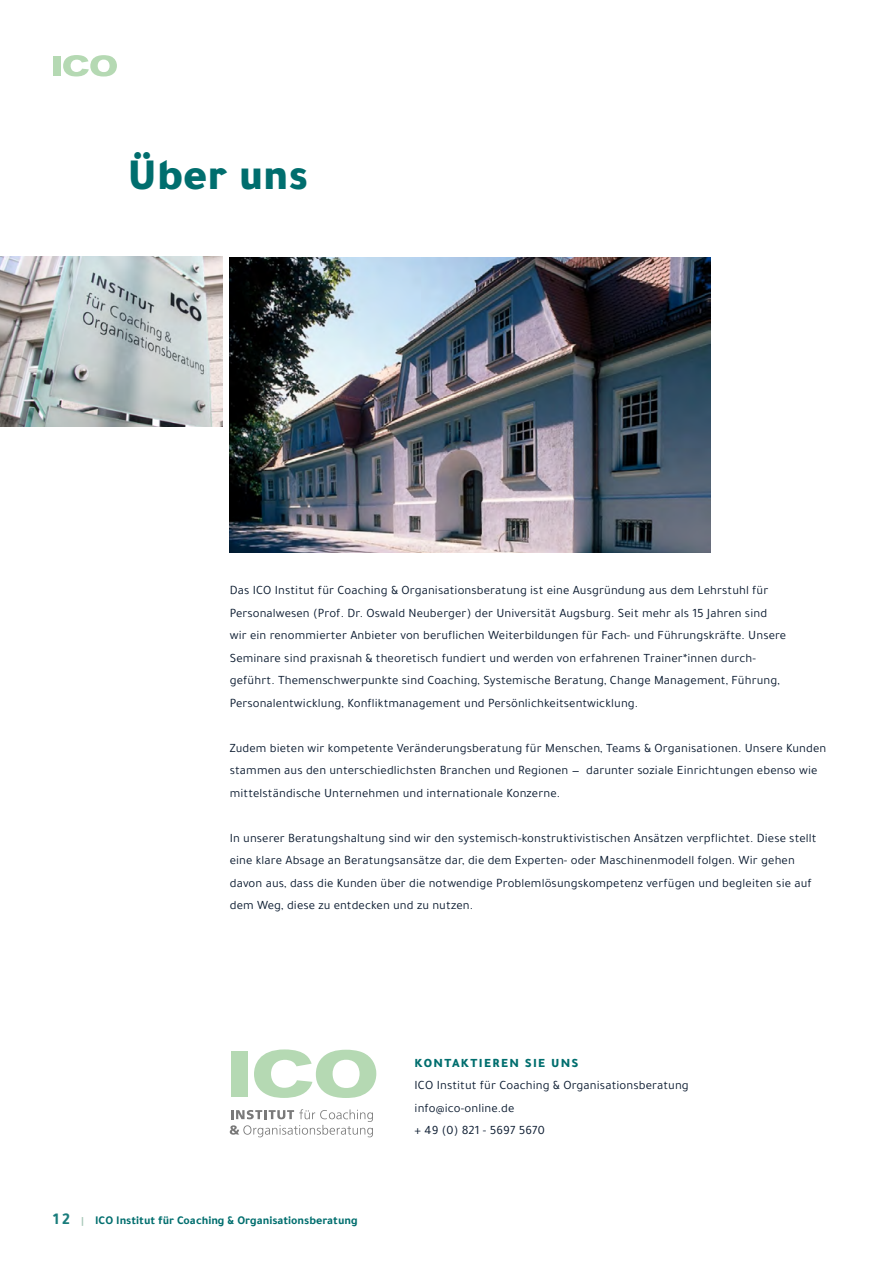
<style>
.page{position:relative;width:893px;height:1263px;background:#fff}
.page>*{position:absolute;margin:0;border:0;box-sizing:border-box;transform-origin:0 0}
.t1{font:900 45px "Tajawal";color:#006e6e}
.t2{font:12.75px/22.5px "Tajawal";letter-spacing:.01em;color:#0b1b30}
.t3{font:900 12.75px "Tajawal";letter-spacing:.1em;color:#006e6e}
.t4{font:700 12px "Tajawal";color:#006e6e}
.s1{font-size:16.5px;color:#1a7d7c}
.s2{font-size:10.5px;color:#a7c8b8}
</style>
<div class="page">
<div style="left:53px;top:56px;width:7px;height:20px;background:#b5d9b3"></div>
<svg style="left:63px;top:55px;width:54px;height:21px"></svg>
<img style="left:230px;top:258px;width:481px;height:295px">
<div style="left:231px;top:1051px;width:17px;height:45px;background:#b5d9b3"></div>
<svg style="left:254px;top:1049px;width:122px;height:49px"></svg>
<svg style="left:230px;top:1109px;width:143px;height:28px"></svg>
<img style="left:0;top:256px;width:223px;height:171px">
<h1 class="t1" style="left:128px;top:136px;width:182px">Über uns</h1>
<p class="t2" style="left:230px;top:579px;width:558px">Das ICO Institut für Coaching &amp; Organisationsberatung ist eine Ausgründung aus dem Lehrstuhl für Personalwesen (Prof. Dr. Oswald Neuberger) der Universität Augsburg. Seit mehr als 15 Jahren sind wir ein renommierter Anbieter von beruflichen Weiterbildungen für Fach- und Führungskräfte. Unsere Seminare sind praxisnah &amp; theoretisch fundiert und werden von erfahrenen Trainer*innen durch&shy;geführt. Themenschwerpunkte sind Coaching, Systemische Beratung, Change Management, Führung, Personalentwicklung, Konfliktmanagement und Persönlichkeitsentwicklung.</p>
<p class="t2" style="left:230px;top:736px;width:598px">Zudem bieten wir kompetente Veränderungsberatung für Menschen, Teams &amp; Organisationen. Unsere Kunden stammen aus den unterschiedlichsten Branchen und Regionen — darunter soziale Einrichtungen ebenso wie mittelständische Unternehmen und internationale Konzerne.</p>
<p class="t2" style="left:230px;top:826px;width:588px">In unserer Beratungshaltung sind wir den systemisch-konstruktivistischen Ansätzen verpflichtet. Diese stellt eine klare Absage an Beratungsansätze dar, die dem Experten- oder Maschinenmodell folgen. Wir gehen davon aus, dass die Kunden über die notwendige Problemlösungskompetenz verfügen und begleiten sie auf dem Weg, diese zu entdecken und zu nutzen.</p>
<p class="t4" style="left:53px;top:1211px;width:306px"><span class="s1">1 2</span> <span class="s2">|</span> ICO Institut für Coaching &amp; Organisationsberatung</p>
<p class="t3" style="left:415px;top:1051px;width:165px">KONTAKTIEREN SIE UNS</p>
<p class="t2" style="left:415px;top:1074px;width:276px">ICO Institut für Coaching &amp; Organisationsberatung info@ico-online.de<br>+ 49 (0) 821 - 5697 5670</p>
</div>
